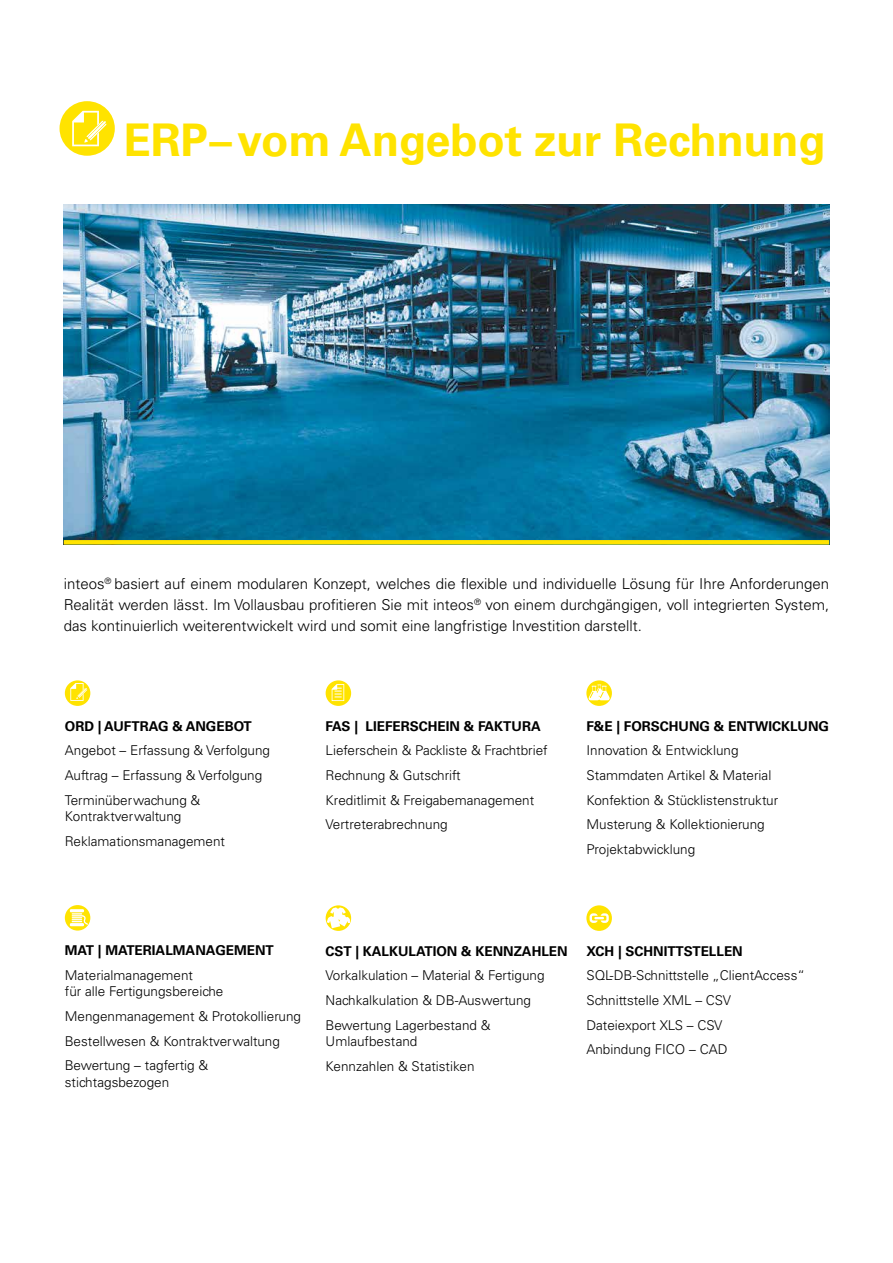
<style>
.page{position:relative;width:893px;height:1263px;background:#fff}
.page>*{position:absolute;margin:0;border:0;box-sizing:border-box;transform-origin:0 0}
.t1{font:700 45px "Univers LT Std";letter-spacing:-.005em;color:#ffe300}
.t2{font:300 15px/21px "Univers LT Std";color:#000;text-align:justify}
.t3{font:300 13.5px/24.8px "Univers LT Std";color:#000}
.t4{font:700 13.5px "Univers LT Std";color:#000}
</style>
<div class="page">
<img style="left:64px;top:204px;width:765px;height:336px">
<div style="left:64px;top:540px;width:765px;height:5px;background:#ffe300"></div>
<div style="left:60px;top:101px;width:55px;height:55px;background:#ffe300;border-radius:50%"></div>
<svg style="left:72px;top:111px;width:34px;height:35px"></svg>
<div style="left:65px;top:680px;width:25px;height:26px;background:#ffe300;border-radius:50%"></div>
<svg style="left:70px;top:683px;width:17px;height:18px"></svg>
<svg style="left:65px;top:905px;width:25px;height:25px"></svg>
<svg style="left:70px;top:909px;width:18px;height:17px"></svg>
<svg style="left:326px;top:680px;width:25px;height:26px"></svg>
<svg style="left:332px;top:684px;width:12px;height:17px"></svg>
<svg style="left:326px;top:905px;width:25px;height:26px"></svg>
<svg style="left:327px;top:907px;width:23px;height:21px"></svg>
<svg style="left:586px;top:680px;width:26px;height:26px"></svg>
<svg style="left:588px;top:684px;width:22px;height:16px"></svg>
<div style="left:586px;top:905px;width:26px;height:26px;background:#ffe300;border-radius:50%"></div>
<svg style="left:589px;top:913px;width:20px;height:10px"></svg>
<h1 class="t1" style="left:123px;top:114px;width:704px">ERP – vom Angebot zur Rechnung</h1>
<p class="t2" style="left:64px;top:573px;width:767px">inteos<sup>®</sup> basiert auf einem modularen Konzept, welches die flexible und individuelle Lösung für Ihre Anforderungen Realität werden lässt. Im Vollausbau profitieren Sie mit inteos<sup>®</sup> von einem durchgängigen, voll integrierten System, das kontinuierlich weiterentwickelt wird und somit eine langfristige Investition darstellt.</p>
<p class="t4" style="left:65px;top:718px;width:189px">ORD | AUFTRAG &amp; ANGEBOT</p>
<p class="t3" style="left:65px;top:738px;width:207px">Angebot – Erfassung &amp; Verfolgung<br>Auftrag – Erfassung &amp; Verfolgung<br>Terminüberwachung &amp;</p>
<p class="t3" style="left:65px;top:804px;width:162px">Kontraktverwaltung<br>Reklamationsmanagement</p>
<p class="t4" style="left:326px;top:718px;width:217px">FAS | LIEFERSCHEIN &amp; FAKTURA</p>
<p class="t3" style="left:326px;top:738px;width:224px">Lieferschein &amp; Packliste &amp; Frachtbrief<br>Rechnung &amp; Gutschrift<br>Kreditlimit &amp; Freigabemanagement<br>Vertreterabrechnung</p>
<p class="t4" style="left:586px;top:718px;width:244px">F&amp;E | FORSCHUNG &amp; ENTWICKLUNG</p>
<p class="t3" style="left:586px;top:738px;width:193px">Innovation &amp; Entwicklung<br>Stammdaten Artikel &amp; Material<br>Konfektion &amp; Stücklistenstruktur<br>Musterung &amp; Kollektionierung<br>Projektabwicklung</p>
<p class="t4" style="left:65px;top:943px;width:210px">MAT | MATERIALMANAGEMENT</p>
<p class="t3" style="left:65px;top:967px;width:160px;line-height:16.2px">Materialmanagement<br>für alle Fertigungsbereiche</p>
<p class="t3" style="left:65px;top:1004px;width:238px">Mengenmanagement &amp; Protokollierung<br>Bestellwesen &amp; Kontraktverwaltung<br>Bewertung – tagfertig &amp;</p>
<p class="t3" style="left:65px;top:1069px;width:106px">stichtagsbezogen</p>
<p class="t4" style="left:326px;top:943px;width:244px">CST | KALKULATION &amp; KENNZAHLEN</p>
<p class="t3" style="left:326px;top:963px;width:220px">Vorkalkulation – Material &amp; Fertigung<br>Nachkalkulation &amp; DB-Auswertung<br>Bewertung Lagerbestand &amp;</p>
<p class="t3" style="left:326px;top:1029px;width:150px">Umlaufbestand<br>Kennzahlen &amp; Statistiken</p>
<p class="t4" style="left:586px;top:943px;width:158px">XCH | SCHNITTSTELLEN</p>
<p class="t3" style="left:586px;top:963px;width:220px">SQL-DB-Schnittstelle „ClientAccess“<br>Schnittstelle XML – CSV<br>Dateiexport XLS – CSV<br>Anbindung FICO – CAD</p>
</div>
